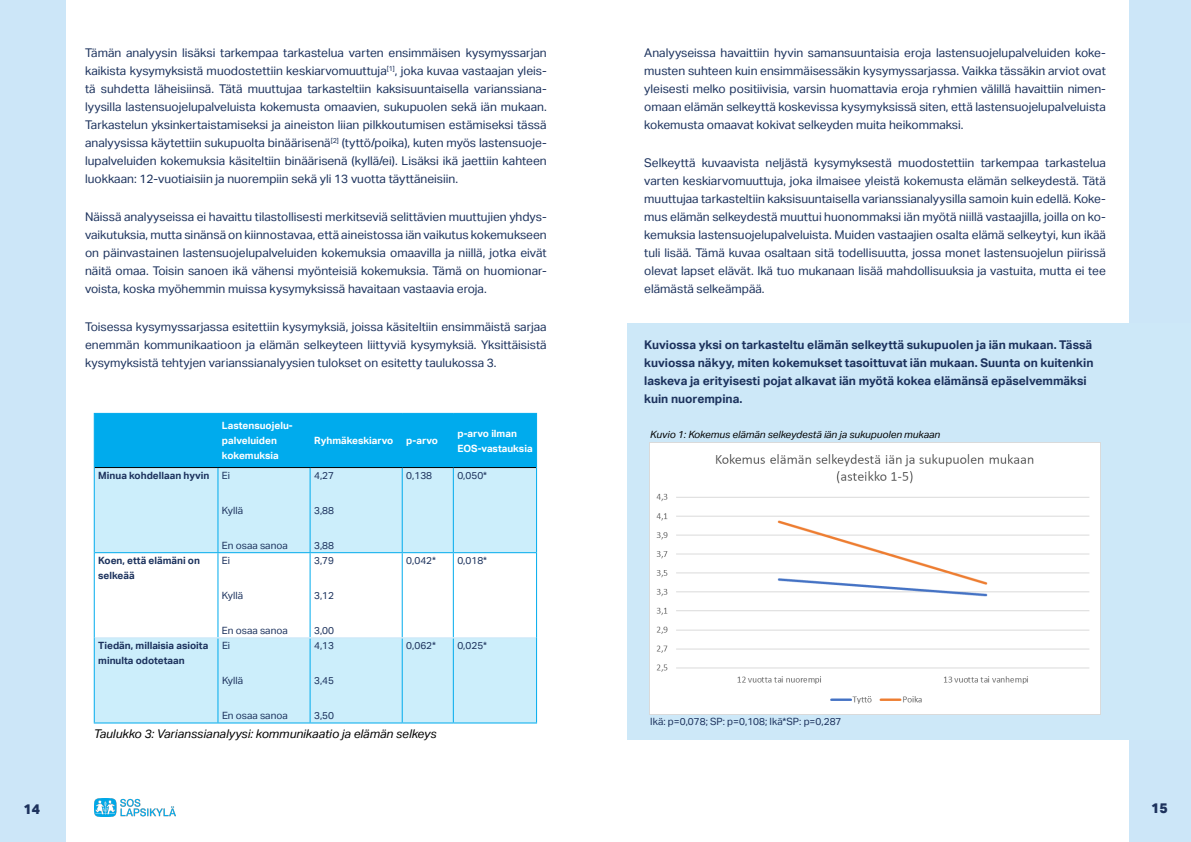
<style>
.page{position:relative;width:1191px;height:842px;background:#fff}
.page>*{position:absolute;margin:0;border:0;box-sizing:border-box;transform-origin:0 0}
.t1{font:800 14px "Aktiv Grotesk";color:#1d325d}
.t2{font:12px/18px "Aktiv Grotesk";color:#1c325d;text-align:justify}
.t3{font:700 12px/18px "Aktiv Grotesk";color:#1c325d}
.t4{font:italic 12px "Aktiv Grotesk";color:#000}
.t5{font:10px "Aktiv Grotesk";color:#1c325d}
.t6{font:700 10px/15px "Aktiv Grotesk";color:#1c325d}
.t7{font:700 10px/15px "Aktiv Grotesk";color:#fff}
.t8{font:italic 10px "Aktiv Grotesk";color:#000}
.s1{font-weight:400}
</style>
<div class="page">
<div style="left:1129px;top:0;width:62px;height:842px;background:#cce6f8"></div>
<div style="left:0;top:0;width:66px;height:842px;background:#cce6f8"></div>
<img style="left:95px;top:798px;width:81px;height:18px">
<div style="left:95px;top:414px;width:441px;height:53px;background:#00abed"></div>
<svg style="left:95px;top:468px;width:441px;height:254px;fill:#cceefb"></svg>
<hr style="left:94px;top:413px;width:124px;height:1px;background:#00abed">
<hr style="left:94px;top:414px;width:1px;height:53px;background:#00abed">
<hr style="left:218px;top:413px;width:92px;height:1px;background:#00abed">
<hr style="left:217px;top:414px;width:1px;height:53px;background:#00abed">
<hr style="left:310px;top:413px;width:92px;height:1px;background:#00abed">
<hr style="left:309px;top:414px;width:1px;height:53px;background:#00abed">
<hr style="left:402px;top:413px;width:51px;height:1px;background:#00abed">
<hr style="left:402px;top:414px;width:1px;height:53px;background:#00abed">
<hr style="left:453px;top:413px;width:84px;height:1px;background:#00abed">
<hr style="left:453px;top:414px;width:1px;height:53px;background:#00abed">
<hr style="left:536px;top:414px;width:1px;height:53px;background:#00abed">
<hr style="left:94px;top:467px;width:1px;height:86px;background:#00abed">
<hr style="left:217px;top:468px;width:1px;height:84px;background:#00abed">
<hr style="left:309px;top:468px;width:1px;height:84px;background:#00abed">
<hr style="left:402px;top:468px;width:1px;height:84px;background:#00abed">
<hr style="left:453px;top:468px;width:1px;height:84px;background:#00abed">
<hr style="left:536px;top:467px;width:1px;height:86px;background:#00abed">
<hr style="left:94px;top:553px;width:1px;height:85px;background:#00abed">
<hr style="left:217px;top:553px;width:1px;height:84px;background:#00abed">
<hr style="left:309px;top:553px;width:1px;height:84px;background:#00abed">
<hr style="left:402px;top:553px;width:1px;height:84px;background:#00abed">
<hr style="left:453px;top:553px;width:1px;height:84px;background:#00abed">
<hr style="left:536px;top:553px;width:1px;height:85px;background:#00abed">
<hr style="left:94px;top:638px;width:1px;height:84px;background:#00abed">
<hr style="left:217px;top:638px;width:1px;height:84px;background:#00abed">
<hr style="left:309px;top:638px;width:1px;height:84px;background:#00abed">
<hr style="left:402px;top:638px;width:1px;height:84px;background:#00abed">
<hr style="left:453px;top:638px;width:1px;height:84px;background:#00abed">
<hr style="left:536px;top:638px;width:1px;height:84px;background:#00abed">
<hr style="left:94px;top:722px;width:124px;height:1px;background:#00abed">
<hr style="left:218px;top:722px;width:92px;height:1px;background:#00abed">
<hr style="left:310px;top:722px;width:92px;height:1px;background:#00abed">
<hr style="left:402px;top:722px;width:51px;height:1px;background:#00abed">
<hr style="left:453px;top:722px;width:84px;height:1px;background:#00abed">
<hr style="left:95px;top:467px;width:123px;height:1px;background:#000">
<hr style="left:218px;top:467px;width:92px;height:1px;background:#000">
<hr style="left:310px;top:467px;width:92px;height:1px;background:#000">
<hr style="left:402px;top:467px;width:51px;height:1px;background:#000">
<hr style="left:453px;top:467px;width:83px;height:1px;background:#000">
<hr style="left:95px;top:552px;width:123px;height:1px;background:#00abec">
<hr style="left:218px;top:552px;width:92px;height:1px;background:#00abec">
<hr style="left:310px;top:552px;width:92px;height:1px;background:#00abec">
<hr style="left:402px;top:552px;width:51px;height:1px;background:#00abec">
<hr style="left:453px;top:552px;width:83px;height:1px;background:#00abec">
<hr style="left:95px;top:637px;width:123px;height:1px;background:#cde8f8">
<hr style="left:218px;top:637px;width:92px;height:1px;background:#cde8f8">
<hr style="left:310px;top:637px;width:92px;height:1px;background:#cde8f8">
<hr style="left:402px;top:637px;width:51px;height:1px;background:#cde8f8">
<hr style="left:453px;top:637px;width:83px;height:1px;background:#cde8f8">
<div style="left:627px;top:323px;width:563px;height:416px;background:#cde8f8"></div>
<img style="left:649px;top:442px;width:452px;height:272px">
<p class="t2" style="left:85px;top:43px;width:463px">Tämän analyysin lisäksi tarkempaa tarkastelua varten ensimmäisen kysymyssarjan kaikista kysymyksistä muodostettiin keskiarvomuuttuja<sup>[1]</sup>, joka kuvaa vastaajan yleis&shy;tä suhdetta läheisiinsä. Tätä muuttujaa tarkasteltiin kaksisuuntaisella varianssiana&shy;lyysilla lastensuojelupalveluista kokemusta omaavien, sukupuolen sekä iän mukaan.<br>Tarkastelun yksinkertaistamiseksi ja aineiston liian pilkkoutumisen estämiseksi tässä analyysissa käytettiin sukupuolta binäärisenä<sup>[2]</sup> (tyttö/poika), kuten myös lastensuoje&shy;lupalveluiden kokemuksia käsiteltiin binäärisenä (kyllä/ei). Lisäksi ikä jaettiin kahteen luokkaan: 12-vuotiaisiin ja nuorempiin sekä yli 13 vuotta täyttäneisiin.</p>
<p class="t2" style="left:85px;top:207px;width:463px">Näissä analyyseissa ei havaittu tilastollisesti merkitseviä selittävien muuttujien yhdys&shy;vaikutuksia, mutta sinänsä on kiinnostavaa, että aineistossa iän vaikutus kokemukseen on päinvastainen lastensuojelupalveluiden kokemuksia omaavilla ja niillä, jotka eivät näitä omaa. Toisin sanoen ikä vähensi myönteisiä kokemuksia. Tämä on huomionar&shy;voista, koska myöhemmin muissa kysymyksissä havaitaan vastaavia eroja.</p>
<p class="t2" style="left:85px;top:317px;width:463px">Toisessa kysymyssarjassa esitettiin kysymyksiä, joissa käsiteltiin ensimmäistä sarjaa enemmän kommunikaatioon ja elämän selkeyteen liittyviä kysymyksiä. Yksittäisistä kysymyksistä tehtyjen varianssianalyysien tulokset on esitetty taulukossa 3.</p>
<p class="t7" style="left:222px;top:418px;width:72px">Lastensuojelu&shy;palveluiden kokemuksia</p>
<p class="t6" style="left:98px;top:468px;width:133px">Minua kohdellaan hyvin <span class="s1">Ei</span></p>
<p class="t5" style="left:222px;top:504px;width:23px">Kyllä</p>
<p class="t5" style="left:222px;top:539px;width:67px">En osaa sanoa</p>
<p class="t6" style="left:98px;top:553px;width:103px">Koen, että elämäni on selkeää</p>
<p class="t5" style="left:222px;top:554px;width:10px">Ei</p>
<p class="t5" style="left:222px;top:589px;width:23px">Kyllä</p>
<p class="t5" style="left:222px;top:624px;width:67px">En osaa sanoa</p>
<p class="t6" style="left:98px;top:638px;width:112px">Tiedän, millaisia asioita minulta odotetaan</p>
<p class="t5" style="left:222px;top:640px;width:10px">Ei</p>
<p class="t5" style="left:222px;top:675px;width:23px">Kyllä</p>
<p class="t5" style="left:222px;top:710px;width:67px">En osaa sanoa</p>
<p class="t7" style="left:314px;top:433px;width:81px">Ryhmäkeskiarvo</p>
<p class="t7" style="left:406px;top:433px;width:33px">p-arvo</p>
<p class="t7" style="left:457px;top:426px;width:77px">p-arvo ilman<br>EOS-vastauksia</p>
<p class="t5" style="left:314px;top:469px;width:21px">4,27</p>
<p class="t5" style="left:314px;top:504px;width:21px">3,88</p>
<p class="t5" style="left:314px;top:539px;width:21px">3,88</p>
<p class="t5" style="left:314px;top:554px;width:21px">3,79</p>
<p class="t5" style="left:314px;top:589px;width:21px">3,12</p>
<p class="t5" style="left:314px;top:624px;width:21px">3,00</p>
<p class="t5" style="left:314px;top:640px;width:21px">4,13</p>
<p class="t5" style="left:314px;top:675px;width:21px">3,45</p>
<p class="t5" style="left:314px;top:710px;width:21px">3,50</p>
<p class="t5" style="left:406px;top:469px;width:27px">0,138</p>
<p class="t5" style="left:457px;top:469px;width:31px">0,050*</p>
<p class="t5" style="left:406px;top:554px;width:31px">0,042*</p>
<p class="t5" style="left:457px;top:554px;width:31px">0,018*</p>
<p class="t5" style="left:406px;top:640px;width:31px">0,062*</p>
<p class="t5" style="left:457px;top:640px;width:31px">0,025*</p>
<p class="t4" style="left:94px;top:727px;width:344px">Taulukko 3: Varianssianalyysi: kommunikaatio ja elämän selkeys</p>
<p class="t2" style="left:644px;top:44px;width:463px">Analyyseissa havaittiin hyvin samansuuntaisia eroja lastensuojelupalveluiden koke&shy;musten suhteen kuin ensimmäisessäkin kysymyssarjassa. Vaikka tässäkin arviot ovat yleisesti melko positiivisia, varsin huomattavia eroja ryhmien välillä havaittiin nimen&shy;omaan elämän selkeyttä koskevissa kysymyksissä siten, että lastensuojelupalveluista kokemusta omaavat kokivat selkeyden muita heikommaksi.</p>
<p class="t2" style="left:644px;top:154px;width:463px">Selkeyttä kuvaavista neljästä kysymyksestä muodostettiin tarkempaa tarkastelua varten keskiarvomuuttuja, joka ilmaisee yleistä kokemusta elämän selkeydestä. Tätä muuttujaa tarkasteltiin kaksisuuntaisella varianssianalyysilla samoin kuin edellä. Koke&shy;mus elämän selkeydestä muuttui huonommaksi iän myötä niillä vastaajilla, joilla on ko&shy;kemuksia lastensuojelupalveluista. Muiden vastaajien osalta elämä selkeytyi, kun ikää tuli lisää. Tämä kuvaa osaltaan sitä todellisuutta, jossa monet lastensuojelun piirissä olevat lapset elävät. Ikä tuo mukanaan lisää mahdollisuuksia ja vastuita, mutta ei tee elämästä selkeämpää.</p>
<p class="t3" style="left:644px;top:336px;width:450px">Kuviossa yksi on tarkasteltu elämän selkeyttä sukupuolen ja iän mukaan. Tässä kuviossa näkyy, miten kokemukset tasoittuvat iän mukaan. Suunta on kuitenkin laskeva ja erityisesti pojat alkavat iän myötä kokea elämänsä epäselvemmäksi kuin nuorempina.</p>
<p class="t8" style="left:650px;top:428px;width:291px">Kuvio 1: Kokemus elämän selkeydestä iän ja sukupuolen mukaan</p>
<p class="t5" style="left:650px;top:716px;width:193px">Ikä: p=0,078; SP: p=0,108; Ikä*SP: p=0,287</p>
<p class="t1" style="left:24px;top:801px;width:18px">14</p>
<p class="t1" style="left:1151px;top:800px;width:18px">15</p>
</div>
